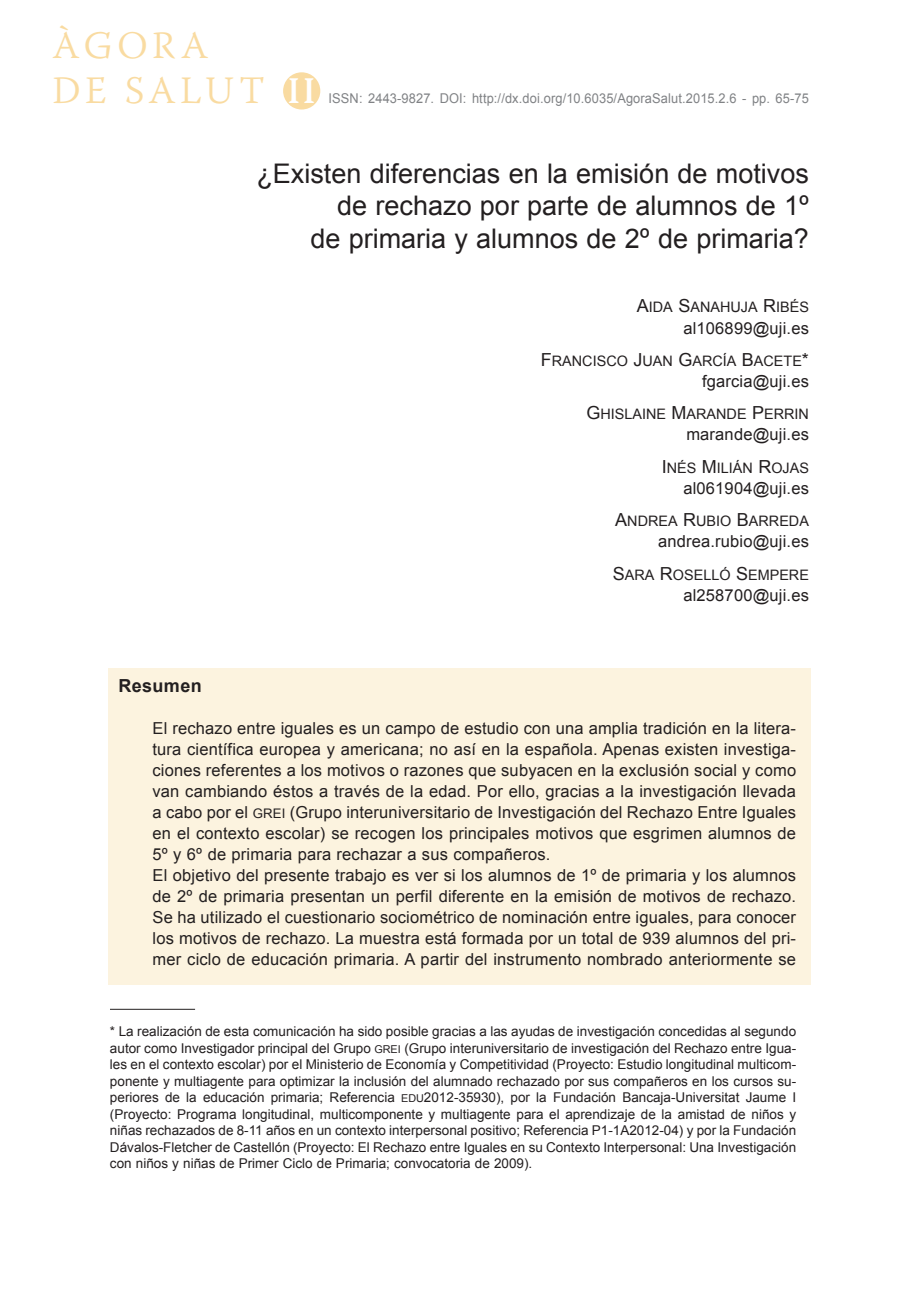
<style>
.page{position:relative;width:919px;height:1289px;background:#fff}
.page>*{position:absolute;margin:0;border:0;box-sizing:border-box;transform-origin:0 0}
.t1{font:300 38.7px/45px "Warnock Pro";letter-spacing:.11em;color:#f9dba1}
.t2{font:27px/32.4px "Arial";color:#231f20;text-align:right}
.t3{font:700 18px "Arial";color:#231f20}
.t4{font:16.5px/21px "Arial";letter-spacing:.01em;color:#231f20}
.t5{font:14.4px "Arial MT SC800";color:#231f20}
.t6{font:13.5px/16.5px "Arial";color:#231f20;text-align:justify}
.t7{font:13.5px "Arial";letter-spacing:.01em;color:#808285;scale:.95 1}
.s1{font-weight:700;font-size:37.5px;color:#fff}
.s2{font-size:18px}
.s3{font-family:"Arial MT SC800";font-size:13.2px}
.s4{font-family:"Arial MT SC800";font-size:10.8px}
</style>
<div class="page">
<div style="left:108px;top:668px;width:702px;height:316px;background:#fcf3df"></div>
<hr style="left:110px;top:1008px;width:85px;height:1px;background:#231f20">
<div style="left:283px;top:72px;width:37px;height:37px;background:#f9dba1;border-radius:50%"></div>
<h1 class="t1" style="left:53px;top:22px;width:264px">ÀGORA<br>DE SALUT <span class="s1">II</span></h1>
<p class="t7" style="left:328px;top:89px;width:507px">ISSN: 2443-9827. DOI: http://dx.doi.org/10.6035/AgoraSalut.2015.2.6 - pp. 65-75</p>
<h2 class="t2" style="left:256px;top:157px;width:554px">¿Existen diferencias en la emisión de motivos de rechazo por parte de alumnos de 1º<br>de primaria y alumnos de 2º de primaria?</h2>
<p class="t5" style="left:636px;top:298px;width:174px"><span class="s2">A</span>IDA <span class="s2">S</span>ANAHUJA <span class="s2">R</span>IBÉS</p>
<p class="t4" style="left:683px;top:317px;width:127px">al106899@uji.es</p>
<p class="t5" style="left:541px;top:351px;width:269px"><span class="s2">F</span>RANCISCO <span class="s2">J</span>UAN <span class="s2">G</span>ARCÍA <span class="s2">B</span>ACETE<span class="s2">*</span></p>
<p class="t4" style="left:702px;top:371px;width:108px">fgarcia@uji.es</p>
<p class="t5" style="left:586px;top:405px;width:224px"><span class="s2">G</span>HISLAINE <span class="s2">M</span>ARANDE <span class="s2">P</span>ERRIN</p>
<p class="t4" style="left:686px;top:424px;width:124px">marande@uji.es</p>
<p class="t5" style="left:661px;top:458px;width:149px"><span class="s2">I</span> NÉS <span class="s2">M</span>ILIÁN <span class="s2">R</span>OJAS</p>
<p class="t4" style="left:683px;top:477px;width:127px">al061904@uji.es</p>
<p class="t5" style="left:615px;top:511px;width:195px"><span class="s2">A</span>NDREA <span class="s2">R</span>UBIO <span class="s2">B</span>ARREDA</p>
<p class="t4" style="left:658px;top:531px;width:152px">andrea.rubio@uji.es</p>
<p class="t5" style="left:612px;top:565px;width:198px"><span class="s2">S</span>ARA <span class="s2">R</span>OSELLÓ <span class="s2">S</span>EMPERE</p>
<p class="t4" style="left:683px;top:584px;width:127px">al258700@uji.es</p>
<p class="t3" style="left:118px;top:674px;width:85px">Resumen</p>
<p class="t4" style="left:152px;top:718px;width:645px">El rechazo entre iguales es un campo de estudio con una amplia tradición en la litera&shy;tura científica europea y americana; no así en la española. Apenas existen investiga&shy;ciones referentes a los motivos o razones que subyacen en la exclusión social y como van cambiando éstos a través de la edad. Por ello, gracias a la investigación llevada a cabo por el <span class="s3">GREI</span> (Grupo interuniversitario de Investigación del Rechazo Entre Iguales en el contexto escolar) se recogen los principales motivos que esgrimen alumnos de 5º y 6º de primaria para rechazar a sus compañeros.<br>El objetivo del presente trabajo es ver si los alumnos de 1º de primaria y los alumnos de 2º de primaria presentan un perfil diferente en la emisión de motivos de rechazo.<br>Se ha utilizado el cuestionario sociométrico de nominación entre iguales, para conocer los motivos de rechazo. La muestra está formada por un total de 939 alumnos del pri&shy;mer ciclo de educación primaria. A partir del instrumento nombrado anteriormente se</p>
<p class="t6" style="left:110px;top:1023px;width:687px">* La realización de esta comunicación ha sido posible gracias a las ayudas de investigación concedidas al segundo autor como Investigador principal del Grupo <span class="s4">GREI</span> (Grupo interuniversitario de investigación del Rechazo entre Igua&shy;les en el contexto escolar) por el Ministerio de Economía y Competitividad (Proyecto: Estudio longitudinal multicom&shy;ponente y multiagente para optimizar la inclusión del alumnado rechazado por sus compañeros en los cursos su&shy;periores de la educación primaria; Referencia <span class="s4">EDU</span>2012-35930), por la Fundación Bancaja-Universitat Jaume I (Proyecto: Programa longitudinal, multicomponente y multiagente para el aprendizaje de la amistad de niños y niñas rechazados de 8-11 años en un contexto interpersonal positivo; Referencia P1-1A2012-04) y por la Fundación Dávalos-Fletcher de Castellón (Proyecto: El Rechazo entre Iguales en su Contexto Interpersonal: Una Investigación con niños y niñas de Primer Ciclo de Primaria; convocatoria de 2009).</p>
</div>
